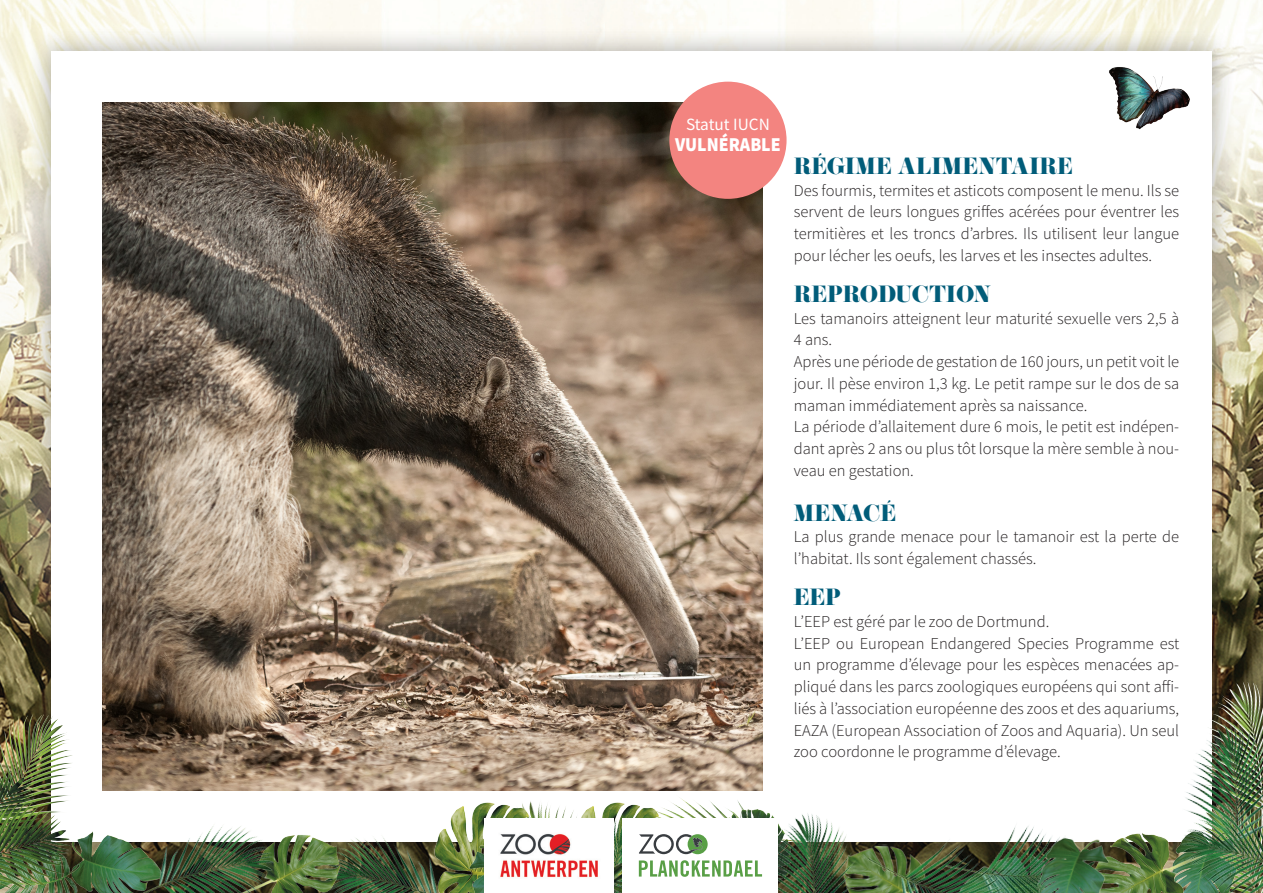
<style>
.page{position:relative;width:1263px;height:893px;background:#fff}
.page>*{position:absolute;margin:0;border:0;box-sizing:border-box;transform-origin:0 0}
.t1{font:20.55px "Eloquent JF Regular Pro";color:#015c79}
.t2{font:900 19.65px "Source Sans Pro";color:#fff;scale:.91 1}
.t3{font:17.25px "Source Sans Pro";color:#fff}
.t4{font:300 16.5px/21.8px "Source Sans Pro";color:#231f20;text-align:justify}
</style>
<div class="page">
<img style="left:0;top:0;width:605px;height:759px">
<img style="left:605px;top:0;width:658px;height:713px">
<div style="left:27px;top:27px;width:1209px;height:839px;background:#231f20;opacity:.38"></div>
<div style="left:51px;top:51px;width:1161px;height:791px;background:#fff"></div>
<img style="left:102px;top:102px;width:661px;height:689px">
<img style="left:1109px;top:67px;width:81px;height:63px">
<img style="left:1218px;top:683px;width:37px;height:30px">
<img style="left:608px;top:801px;width:107px;height:7px">
<img style="left:479px;top:802px;width:129px;height:6px">
<img style="left:342px;top:805px;width:138px;height:88px">
<img style="left:605px;top:808px;width:25px;height:28px">
<img style="left:5px;top:715px;width:25px;height:44px">
<img style="left:630px;top:808px;width:80px;height:10px">
<img style="left:1195px;top:713px;width:68px;height:65px">
<img style="left:1110px;top:833px;width:56px;height:60px">
<img style="left:77px;top:832px;width:34px;height:61px">
<img style="left:74px;top:841px;width:10px;height:52px">
<img style="left:288px;top:835px;width:54px;height:58px">
<img style="left:111px;top:826px;width:177px;height:67px">
<img style="left:461px;top:807px;width:144px;height:86px">
<img style="left:710px;top:806px;width:43px;height:12px">
<img style="left:613px;top:836px;width:10px;height:57px">
<img style="left:1166px;top:778px;width:97px;height:115px">
<img style="left:1024px;top:826px;width:11px;height:67px">
<img style="left:1035px;top:829px;width:75px;height:64px">
<img style="left:880px;top:826px;width:144px;height:67px">
<img style="left:0;top:759px;width:74px;height:134px">
<img style="left:753px;top:809px;width:127px;height:84px">
<div style="left:623px;top:818px;width:155px;height:75px;background:#fff"></div>
<svg style="left:639px;top:860px;width:123px;height:17px"></svg>
<svg style="left:639px;top:834px;width:69px;height:20px"></svg>
<img style="left:485px;top:818px;width:128px;height:75px">
<div style="left:669px;top:82px;width:117px;height:117px;background:#f38480;border-radius:50%"></div>
<p class="t3" style="left:686px;top:114px;width:85px">Statut IUCN</p>
<p class="t2" style="left:675px;top:131px;width:118px">VULNÉRABLE</p>
<p class="t1" style="left:794px;top:155px;width:280px">RÉGIME ALIMENTAIRE</p>
<p class="t4" style="left:794px;top:179px;width:387px">Des fourmis, termites et asticots composent le menu. Ils se servent de leurs longues griffes acérées pour éventrer les termitières et les troncs d’arbres. Ils utilisent leur langue pour lécher les oeufs, les larves et les insectes adultes.</p>
<p class="t1" style="left:794px;top:283px;width:199px">REPRODUCTION</p>
<p class="t4" style="left:794px;top:307px;width:387px">Les tamanoirs atteignent leur maturité sexuelle vers 2,5 à<br>4 ans.</p>
<p class="t4" style="left:794px;top:351px;width:387px">Après une période de gestation de 160 jours, un petit voit le jour. Il pèse environ 1,3 kg. Le petit rampe sur le dos de sa maman immédiatement après sa naissance.</p>
<p class="t4" style="left:794px;top:416px;width:387px">La période d’allaitement dure 6 mois, le petit est indépen&shy;dant après 2 ans ou plus tôt lorsque la mère semble à nou&shy;veau en gestation.</p>
<p class="t1" style="left:794px;top:501px;width:104px">MENACÉ</p>
<p class="t4" style="left:794px;top:526px;width:387px">La plus grande menace pour le tamanoir est la perte de l’habitat. Ils sont également chassés.</p>
<p class="t1" style="left:794px;top:586px;width:49px">EEP</p>
<p class="t4" style="left:794px;top:610px;width:257px">L’EEP est géré par le zoo de Dortmund.</p>
<p class="t4" style="left:794px;top:632px;width:387px">L’EEP ou European Endangered Species Programme est un programme d’élevage pour les espèces menacées ap&shy;pliqué dans les parcs zoologiques européens qui sont affi&shy;liés à l’association européenne des zoos et des aquariums, EAZA (European Association of Zoos and Aquaria). Un seul zoo coordonne le programme d’élevage.</p>
</div>
